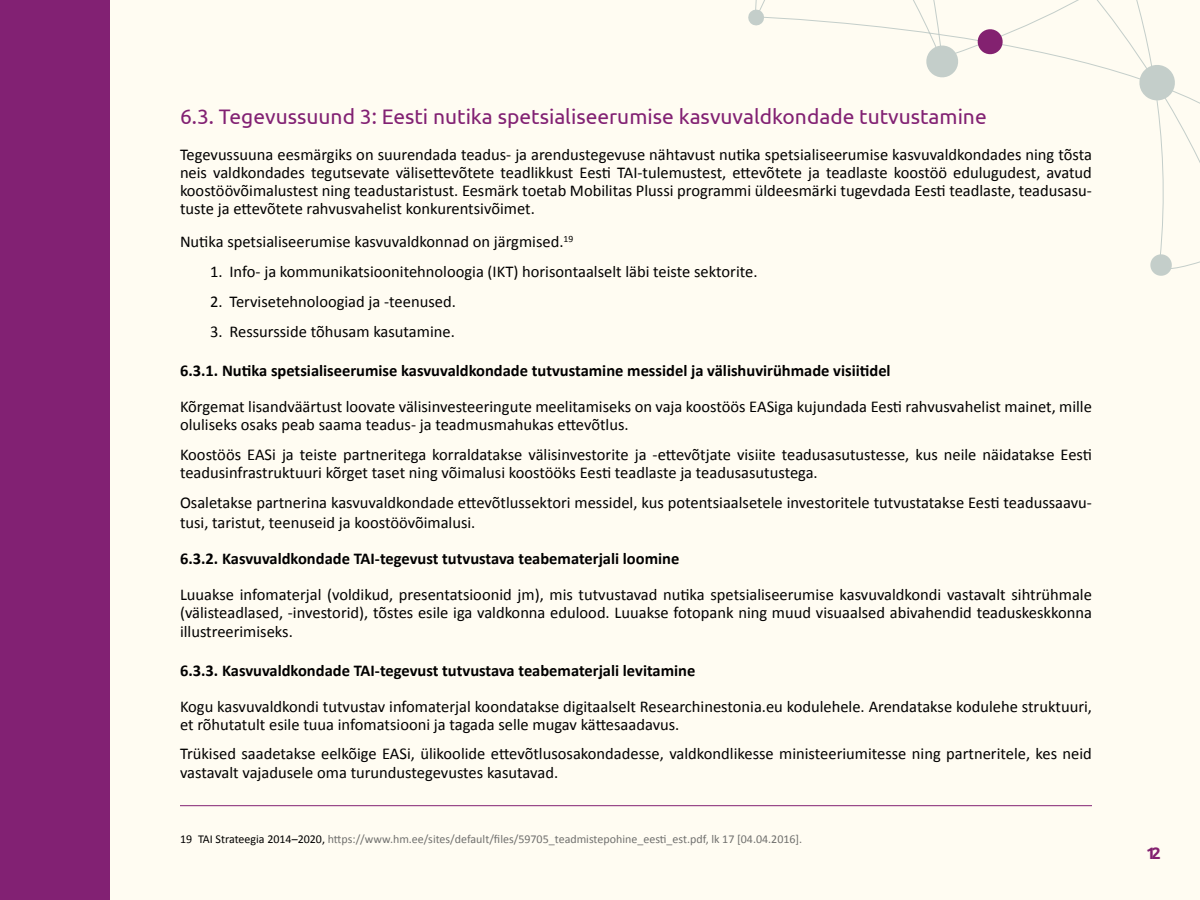
<style>
.page{position:relative;width:1200px;height:900px;background:#fffcf2}
.page>*{position:absolute;margin:0;border:0;box-sizing:border-box;transform-origin:0 0}
.t1{font:21px "Ubuntu";color:#822173}
.t2{font:16.5px/18px "Calibri";color:#000}
.t3{font:700 16.5px "Calibri";color:#000}
.t4{font:700 16.5px "Ubuntu";color:#832170}
.t5{font:12px "Calibri";color:#70706e}
.s1{color:#000}
</style>
<div class="page">
<svg style="left:1154px;top:273px;width:14px;height:3px"></svg>
<svg style="left:748px;top:0;width:452px;height:273px"></svg>
<svg style="left:976px;top:28px;width:28px;height:28px"></svg>
<div style="left:0;top:0;width:110px;height:900px;background:#822173"></div>
<hr style="left:180px;top:805px;width:912px;height:1px;background:#822173">
<p class="t1" style="left:180px;top:104px;width:808px">6.3. Tegevussuund 3: Eesti nutika spetsialiseerumise kasvuvaldkondade tutvustamine</p>
<p class="t2" style="left:180px;top:145px;width:914px;text-align:justify">Tegevussuuna eesmärgiks on suurendada teadus- ja arendustegevuse nähtavust nutika spetsialiseerumise kasvuvaldkondades ning tõsta neis valdkondades tegutsevate välisettevõtete teadlikkust Eesti TAI-tulemustest, ettevõtete ja teadlaste koostöö edulugudest, avatud koostöövõimalustest ning teadustaristust. Eesmärk toetab Mobilitas Plussi programmi üldeesmärki tugevdada Eesti teadlaste, teadusasu&shy;tuste ja ettevõtete rahvusvahelist konkurentsivõimet.</p>
<p class="t2" style="left:180px;top:232px;width:395px">Nutika spetsialiseerumise kasvuvaldkonnad on järgmised.<sup>19</sup></p>
<p class="t2" style="left:210px;top:262px;width:549px">1. Info- ja kommunikatsioonitehnoloogia (IKT) horisontaalselt läbi teiste sektorite.</p>
<p class="t2" style="left:210px;top:292px;width:247px">2. Tervisetehnoloogiad ja -teenused.</p>
<p class="t2" style="left:210px;top:322px;width:246px">3. Ressursside tõhusam kasutamine.</p>
<p class="t3" style="left:180px;top:361px;width:712px">6.3.1. Nutika spetsialiseerumise kasvuvaldkondade tutvustamine messidel ja välishuvirühmade visiitidel</p>
<p class="t2" style="left:180px;top:397px;width:913px">Kõrgemat lisandväärtust loovate välisinvesteeringute meelitamiseks on vaja koostöös EASiga kujundada Eesti rahvusvahelist mainet, mille oluliseks osaks peab saama teadus- ja teadmusmahukas ettevõtlus.</p>
<p class="t2" style="left:180px;top:445px;width:913px">Koostöös EASi ja teiste partneritega korraldatakse välisinvestorite ja -ettevõtjate visiite teadusasutustesse, kus neile näidatakse Eesti teadusinfrastruktuuri kõrget taset ning võimalusi koostööks Eesti teadlaste ja teadusasutustega.</p>
<p class="t2" style="left:180px;top:492px;width:913px;line-height:19.5px">Osaletakse partnerina kasvuvaldkondade ettevõtlussektori messidel, kus potentsiaalsetele investoritele tutvustatakse Eesti teadussaavu&shy;tusi, taristut, teenuseid ja koostöövõimalusi.</p>
<p class="t3" style="left:180px;top:548px;width:501px">6.3.2. Kasvuvaldkondade TAI-tegevust tutvustava teabematerjali loomine</p>
<p class="t2" style="left:180px;top:585px;width:913px">Luuakse infomaterjal (voldikud, presentatsioonid jm), mis tutvustavad nutika spetsialiseerumise kasvuvaldkondi vastavalt sihtrühmale (välisteadlased, -investorid), tõstes esile iga valdkonna edulood. Luuakse fotopank ning muud visuaalsed abivahendid teaduskeskkonna</p>
<p class="t2" style="left:180px;top:622px;width:114px">illustreerimiseks.</p>
<p class="t3" style="left:180px;top:661px;width:517px">6.3.3. Kasvuvaldkondade TAI-tegevust tutvustava teabematerjali levitamine</p>
<p class="t2" style="left:180px;top:697px;width:913px">Kogu kasvuvaldkondi tutvustav infomaterjal koondatakse digitaalselt Researchinestonia.eu kodulehele. Arendatakse kodulehe struktuuri, et rõhutatult esile tuua infomatsiooni ja tagada selle mugav kättesaadavus.</p>
<p class="t2" style="left:180px;top:743px;width:913px;line-height:19.5px">Trükised saadetakse eelkõige EASi, ülikoolide ettevõtlusosakondadesse, valdkondlikesse ministeeriumitesse ning partneritele, kes neid vastavalt vajadusele oma turundustegevustes kasutavad.</p>
<p class="t5" style="left:180px;top:832px;width:624px"><span class="s1">19 TAI Strateegia 2014–2020,</span> https://www.hm.ee/sites/default/files/59705_teadmistepohine_eesti_est.pdf, lk 17 [04.04.2016].</p>
<p class="t4" style="left:1146px;top:843px;width:16px">12</p>
</div>
